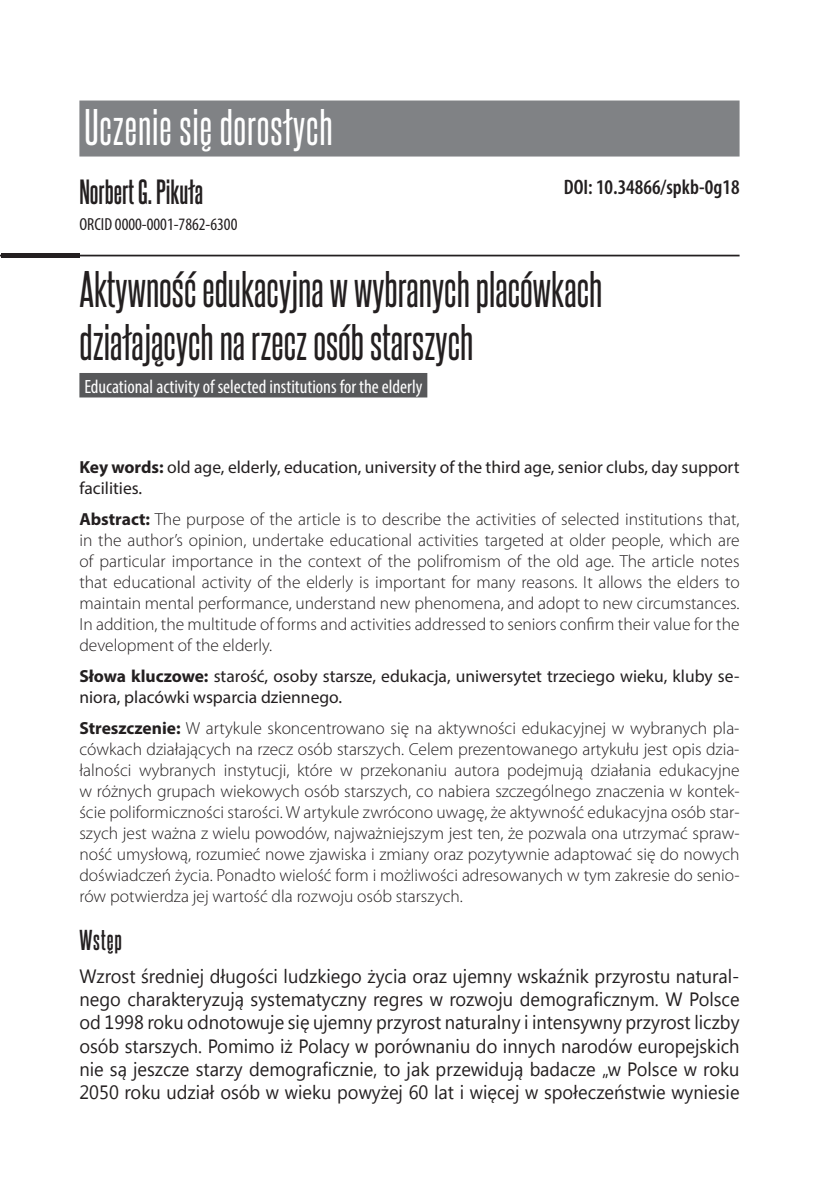
<style>
.page{position:relative;width:819px;height:1191px;background:#fff}
.page>*{position:absolute;margin:0;border:0;box-sizing:border-box;transform-origin:0 0}
.t1{font:43.75px/52.5px "Steelfish Rg";color:#231f20}
.t2{font:43.75px "Steelfish Rg";letter-spacing:.02em;color:#fff}
.t3{font:700 29.75px "Steelfish Rg";color:#231f20}
.t4{font:700 24.5px "Steelfish Rg";color:#231f20}
.t5{font:600 condensed 21px "Myriad Pro";color:#231f20}
.t6{font:19.25px/23.1px "Segoe UI";color:#231f20;text-align:justify;scale:.95 1}
.t7{font:condensed 19.25px "Myriad Pro";color:#fff}
.t8{font:300 17.5px/21px "Myriad Pro";color:#231f20;text-align:justify}
.t9{font:17.5px/21px "Myriad Pro";color:#231f20}
.t10{font:condensed 17.5px "Myriad Pro";color:#231f20}
.s1{font-weight:700}
</style>
<div class="page">
<div style="left:79px;top:373px;width:348px;height:24px;background:#57585a"></div>
<div style="left:79px;top:100px;width:660px;height:56px;background:#808285"></div>
<hr style="left:0;top:255px;width:739px;height:1px;background:#231f20">
<div style="left:1px;top:253px;width:78px;height:5px;background:#231f20"></div>
<h1 class="t2" style="left:84px;top:100px;width:250px">Uczenie się dorosłych</h1>
<h2 class="t3" style="left:79px;top:174px;width:125px">Norbert G. Pikuła</h2>
<p class="t10" style="left:79px;top:213px;width:159px">ORCID 0000-0001-7862-6300</p>
<p class="t5" style="left:563px;top:176px;width:177px">DOI: 10.34866/spkb-0g18</p>
<h1 class="t1" style="left:79px;top:262px;width:524px">Aktywność edukacyjna w wybranych placówkach działających na rzecz osób starszych</h1>
<p class="t7" style="left:84px;top:375px;width:339px">Educational activity of selected institutions for the elderly</p>
<p class="t9" style="left:79px;top:457px;width:661px"><span class="s1">Key words:</span> old age, elderly, education, university of the third age, senior clubs, day support facilities.</p>
<p class="t8" style="left:79px;top:509px;width:661px"><span class="s1">Abstract:</span> The purpose of the article is to describe the activities of selected institutions that, in the author’s opinion, undertake educational activities targeted at older people, which are of particular importance in the context of the polifromism of the old age. The article notes that educational activity of the elderly is important for many reasons. It allows the elders to maintain mental performance, understand new phenomena, and adopt to new circumstances.<br>In addition, the multitude of forms and activities addressed to seniors confirm their value for the development of the elderly.</p>
<p class="t9" style="left:79px;top:665px;width:661px"><span class="s1">Słowa kluczowe:</span> starość, osoby starsze, edukacja, uniwersytet trzeciego wieku, kluby se&shy;niora, placówki wsparcia dziennego.</p>
<p class="t8" style="left:79px;top:718px;width:661px"><span class="s1">Streszczenie:</span> W artykule skoncentrowano się na aktywności edukacyjnej w wybranych pla&shy;cówkach działających na rzecz osób starszych. Celem prezentowanego artykułu jest opis dzia&shy;łalności wybranych instytucji, które w przekonaniu autora podejmują działania edukacyjne w różnych grupach wiekowych osób starszych, co nabiera szczególnego znaczenia w kontek&shy;ście poliformiczności starości. W artykule zwrócono uwagę, że aktywność edukacyjna osób star&shy;szych jest ważna z wielu powodów, najważniejszym jest ten, że pozwala ona utrzymać spraw&shy;ność umysłową, rozumieć nowe zjawiska i zmiany oraz pozytywnie adaptować się do nowych doświadczeń życia. Ponadto wielość form i możliwości adresowanych w tym zakresie do senio&shy;rów potwierdza jej wartość dla rozwoju osób starszych.</p>
<h3 class="t4" style="left:79px;top:925px;width:44px">Wstęp</h3>
<p class="t6" style="left:79px;top:964px;width:696px">Wzrost średniej długości ludzkiego życia oraz ujemny wskaźnik przyrostu natural&shy;nego charakteryzują systematyczny regres w rozwoju demograficznym. W Polsce od 1998 roku odnotowuje się ujemny przyrost naturalny i intensywny przyrost liczby osób starszych. Pomimo iż Polacy w porównaniu do innych narodów europejskich nie są jeszcze starzy demograficznie, to jak przewidują badacze „w Polsce w roku 2050 roku udział osób w wieku powyżej 60 lat i więcej w społeczeństwie wyniesie</p>
</div>
